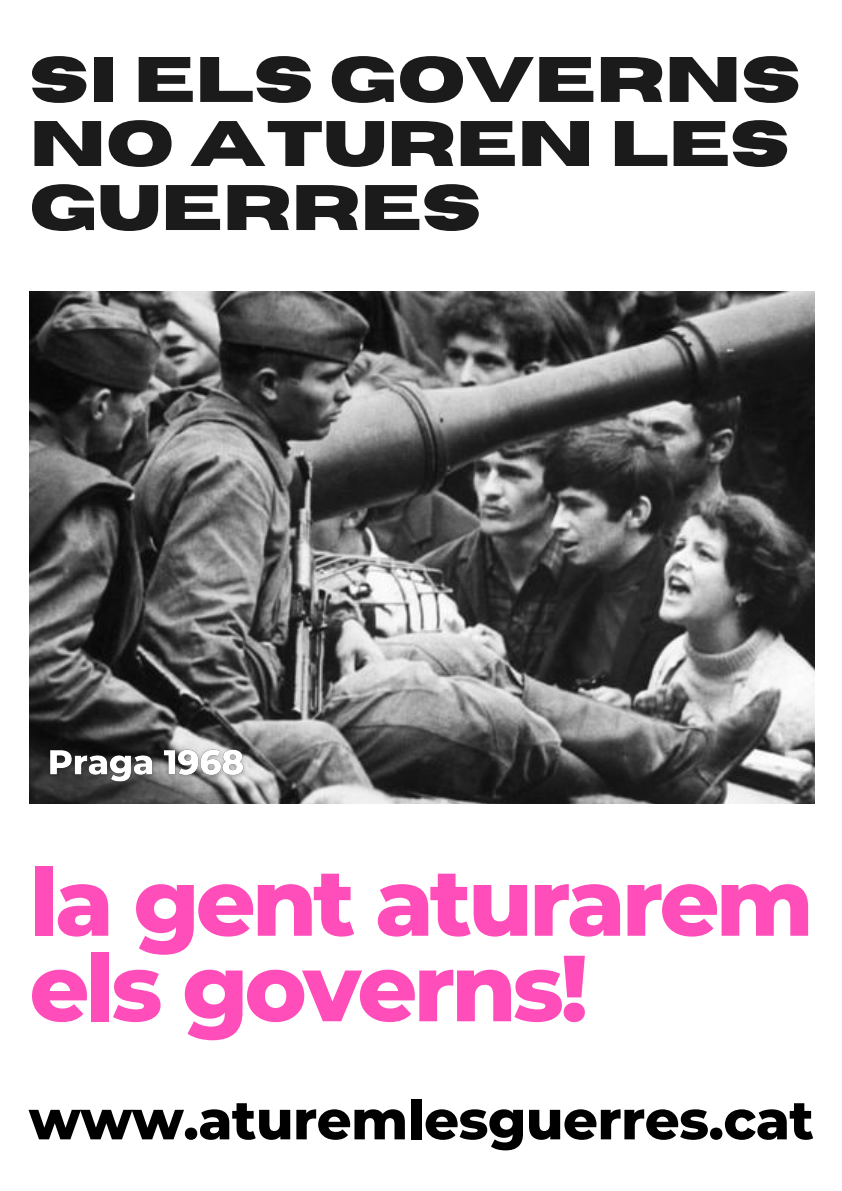
<style>
.page{position:relative;width:842px;height:1191px;background:#fff}
.page>*{position:absolute;margin:0;border:0;box-sizing:border-box;transform-origin:0 0}
.t1{font:800 93.6px/85.5px "Montserrat";letter-spacing:-.04em;color:#ff4dba}
.t2{font:700 64.1px/64px "Horizon";color:#1b1b1b}
.t3{font:800 54.5px "Montserrat";letter-spacing:-.01em;color:#000}
</style>
<div class="page">
<img style="left:29px;top:291px;width:785px;height:512px">
<img style="left:39px;top:733px;width:213px;height:60px">
<p class="t2" style="left:29px;top:50px;width:773px">SI ELS GOVERNS<br>NO ATUREN LES<br>GUERRES</p>
<h1 class="t1" style="left:29px;top:859px;width:786px">la gent aturarem els governs!</h1>
<p class="t3" style="left:29px;top:1086px;width:787px">www.aturemlesguerres.cat</p>
</div>
